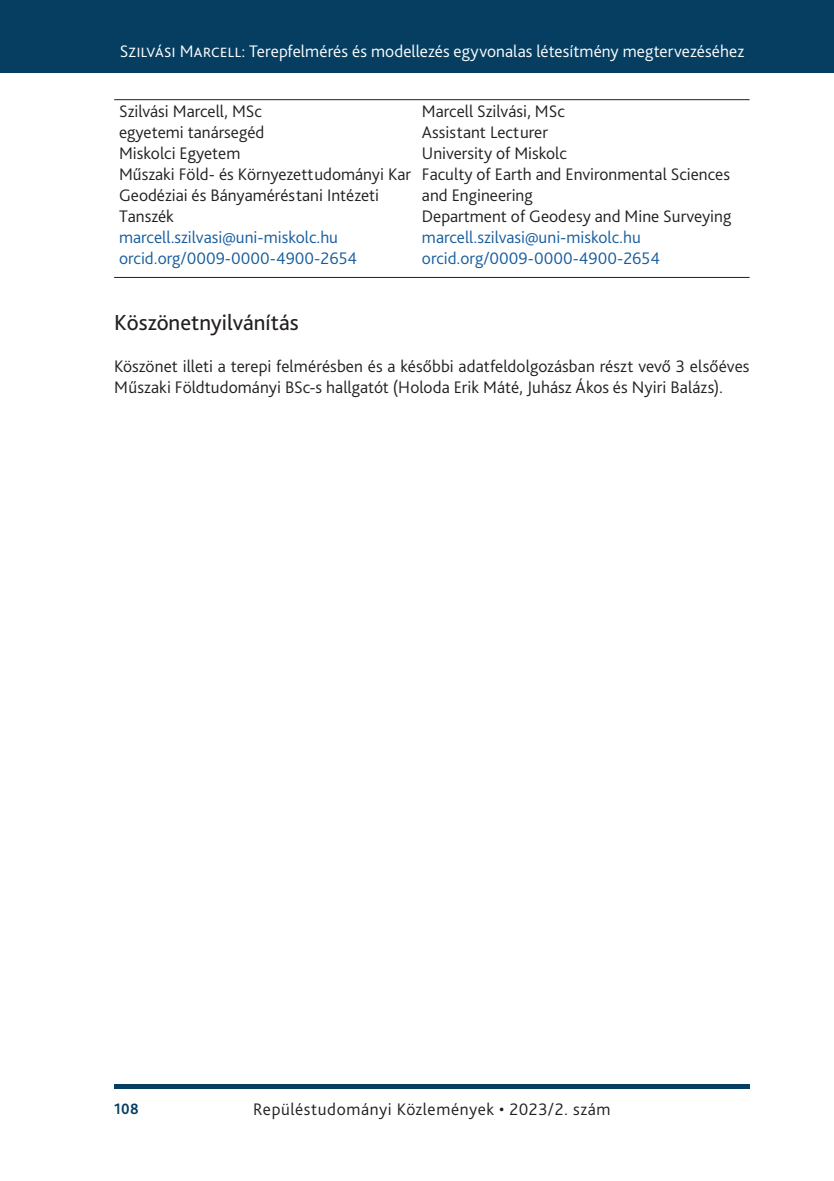
<style>
.page{position:relative;width:834px;height:1181px;background:#fff}
.page>*{position:absolute;margin:0;border:0;box-sizing:border-box;transform-origin:0 0}
._1_1__Head_bold_13{font:22.75px "Bliss Pro";color:#231f20}
.RTK_szerzok_tablazatos{font:300 17.5px/21px "Bliss Pro";color:#231f20}
._2__Body_1st_paragraph{font:300 17.5px/21px "Bliss Pro";letter-spacing:.01em;color:#231f20}
.RTK_szerzok_tablazatos-2{font:300 17.5px "Bliss Pro";color:#175d9e}
.t1{font:300 17.5px "Bliss Pro";letter-spacing:.005em;color:#fff}
._2__Body_1st_paragraph-2{font:300 17.5px "Bliss Pro";letter-spacing:.03em;color:#231f20}
.t2{font:700 15.75px "Bliss Pro";color:#063e62;scale:.95 1}
</style>
<div class="page">
<div style="left:0;top:0;width:833px;height:73px;background:#063e62"></div>
<div style="left:114px;top:1084px;width:635px;height:5px;background:#063e62"></div>
<hr style="left:114px;top:99px;width:303px;height:1px;background:#231f20">
<hr style="left:417px;top:99px;width:332px;height:1px;background:#231f20">
<hr style="left:114px;top:277px;width:303px;height:1px;background:#231f20">
<hr style="left:417px;top:277px;width:332px;height:1px;background:#231f20">
<p class="t1" style="left:120px;top:41px;width:625px">Szilvási Marcell: Terepfelmérés és modellezés egyvonalas létesítmény megtervezéséhez</p>
<p class="RTK_szerzok_tablazatos" style="left:119px;top:100px;width:144px">Szilvási Marcell, MSc</p>
<p class="RTK_szerzok_tablazatos" style="left:119px;top:121px;width:147px">egyetemi tanársegéd</p>
<p class="RTK_szerzok_tablazatos" style="left:119px;top:142px;width:123px">Miskolci Egyetem</p>
<p class="RTK_szerzok_tablazatos" style="left:119px;top:163px;width:293px">Műszaki Föld- és Környezettudományi Kar</p>
<p class="RTK_szerzok_tablazatos" style="left:119px;top:184px;width:261px">Geodéziai és Bányaméréstani Intézeti<br>Tanszék</p>
<p class="RTK_szerzok_tablazatos-2" style="left:119px;top:226px;width:220px">marcell.szilvasi@uni-miskolc.hu</p>
<p class="RTK_szerzok_tablazatos-2" style="left:119px;top:247px;width:239px">orcid.org/0009-0000-4900-2654</p>
<p class="RTK_szerzok_tablazatos" style="left:422px;top:100px;width:144px">Marcell Szilvási, MSc</p>
<p class="RTK_szerzok_tablazatos" style="left:422px;top:121px;width:127px">Assistant Lecturer</p>
<p class="RTK_szerzok_tablazatos" style="left:422px;top:142px;width:146px">University of Miskolc</p>
<p class="RTK_szerzok_tablazatos" style="left:422px;top:163px;width:309px">Faculty of Earth and Environmental Sciences and Engineering</p>
<p class="RTK_szerzok_tablazatos" style="left:422px;top:205px;width:311px">Department of Geodesy and Mine Surveying</p>
<p class="RTK_szerzok_tablazatos-2" style="left:422px;top:226px;width:220px">marcell.szilvasi@uni-miskolc.hu</p>
<p class="RTK_szerzok_tablazatos-2" style="left:422px;top:247px;width:239px">orcid.org/0009-0000-4900-2654</p>
<p class="_1_1__Head_bold_13" style="left:114px;top:309px;width:186px">Köszönetnyilvánítás</p>
<p class="_2__Body_1st_paragraph" style="left:114px;top:355px;width:636px">Köszönet illeti a terepi felmérésben és a későbbi adatfeldolgozásban részt vevő 3 elsőéves<br>Műszaki Földtudományi BSc-s hallgatót (Holoda Erik Máté, Juhász Ákos és Nyiri Balázs).</p>
<p class="t2" style="left:114px;top:1099px;width:27px">108</p>
<p class="_2__Body_1st_paragraph-2" style="left:253px;top:1098px;width:359px">Repüléstudományi Közlemények • 2023/2. szám</p>
</div>
